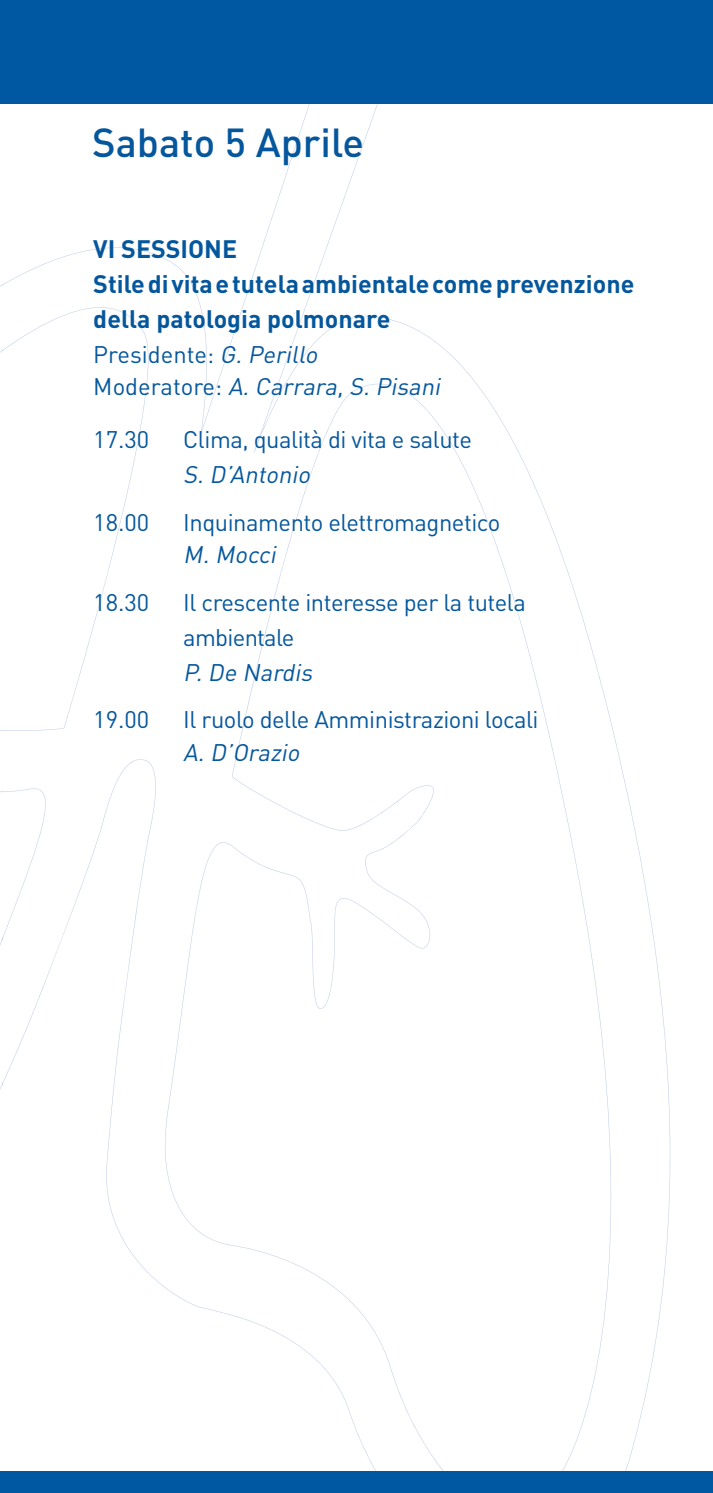
<style>
.page{position:relative;width:713px;height:1493px;background:#fff}
.page>*{position:absolute;margin:0;border:0;box-sizing:border-box;transform-origin:0 0}
.t1{font:500 40px "DIN";color:#05579d}
.t2{font:700 25px/35px "DIN";color:#05579d}
.t3{font:23.75px/35px "DIN";letter-spacing:-.02em;color:#05579d}
.t4{font:italic 23.75px/32.5px "DIN";color:#05579d}
.s1{font-style:normal}
</style>
<div class="page">
<svg style="left:0;top:285px;width:2px;height:804px"></svg>
<svg style="left:165px;top:384px;width:446px;height:1087px"></svg>
<div style="left:0;top:0;width:713px;height:104px;background:#0058a3"></div>
<div style="left:0;top:1471px;width:713px;height:21px;background:#0058a3"></div>
<h1 class="t1" style="left:92px;top:117px;width:273px">Sabato 5 Aprile</h1>
<p class="t2" style="left:93px;top:230px;width:543px">VI SESSIONE<br>Stile di vita e tutela ambientale come prevenzione della patologia polmonare</p>
<p class="t4" style="left:93px;top:338px;width:353px"><span class="s1">Presidente:</span> G.Perillo<br><span class="s1">M o d e ra t o re :</span> A.Carrara,S.Pisani</p>
<p class="t3" style="left:93px;top:421px;width:58px">17.30</p>
<p class="t3" style="left:183px;top:421px;width:290px">Clima, qualità di vita e salute</p>
<p class="t4" style="left:183px;top:458px;width:133px">S.D’Antonio</p>
<p class="t3" style="left:93px;top:504px;width:58px">18.00</p>
<p class="t3" style="left:183px;top:504px;width:319px">Inquinamento elettromagnetico</p>
<p class="t4" style="left:183px;top:538px;width:99px">M.Mocci</p>
<p class="t3" style="left:93px;top:584px;width:58px">18.30</p>
<p class="t3" style="left:183px;top:584px;width:344px">Il crescente interesse per la tutela ambientale</p>
<p class="t4" style="left:183px;top:655px;width:136px">P.De Nardis</p>
<p class="t3" style="left:93px;top:701px;width:58px">19.00</p>
<p class="t3" style="left:183px;top:701px;width:357px">Il ruolo delle Amministrazioni locali</p>
<p class="t4" style="left:183px;top:735px;width:123px">A.D’Orazio</p>
</div>
